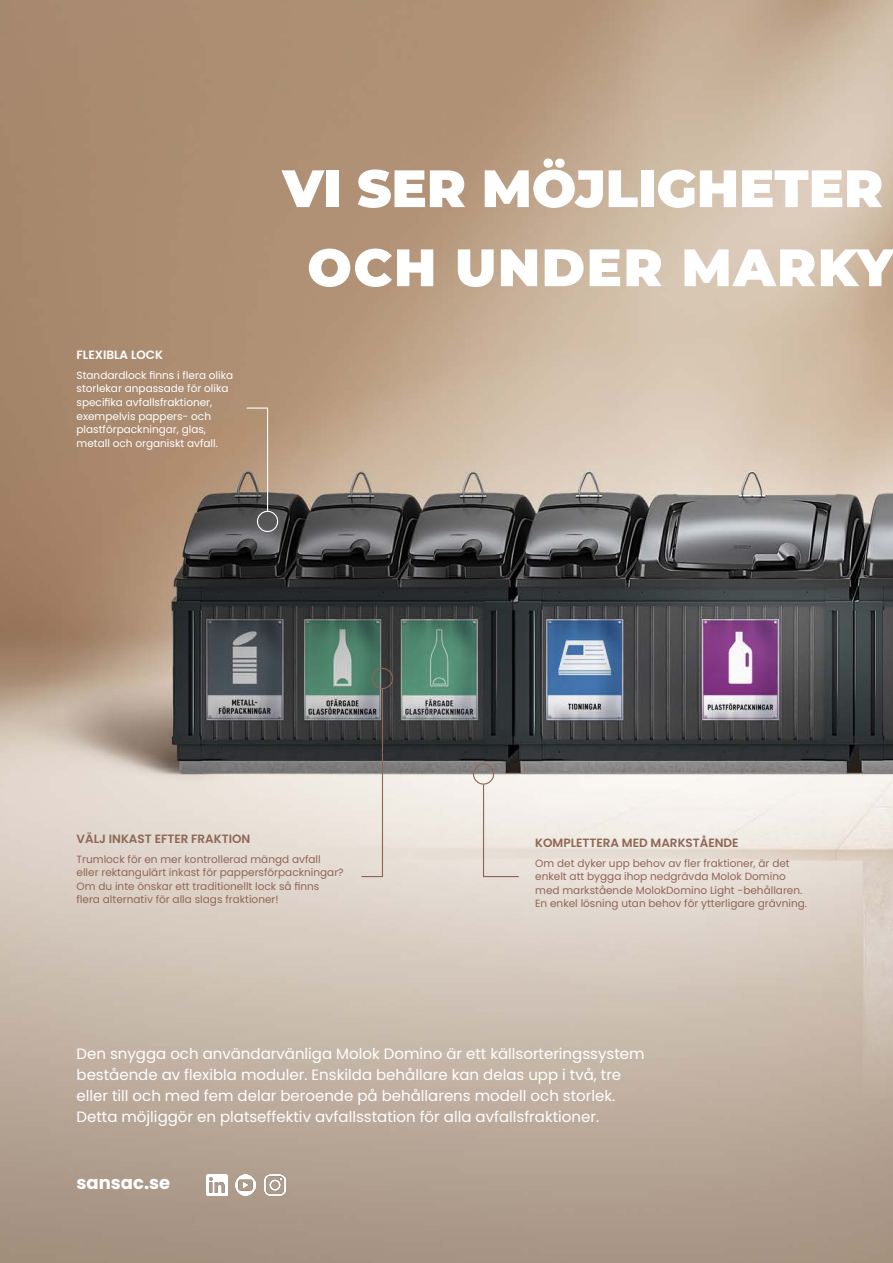
<style>
.page{position:relative;width:893px;height:1263px;background:#fff}
.page>*{position:absolute;margin:0;border:0;box-sizing:border-box;transform-origin:0 0}
.t1{font:900 52.5px "Montserrat";color:#fff}
.t2{font:900 52.5px "Montserrat";letter-spacing:.03em;color:#fff}
.t3{font:700 18px "Poppins";color:#fff}
.t4{font:15px "Poppins";color:#fff}
.t5{font:600 12px "Poppins";color:#8f6656}
.t6{font:600 12px "Poppins";color:#fff}
.t7{font:10.5px/13.5px "Poppins";color:#8f6656}
.t8{font:10.5px "Poppins";color:#fff}
</style>
<div class="page">
<img style="left:0;top:0;width:893px;height:1263px">
<div style="left:257px;top:511px;width:21px;height:21px;border:1px solid #fff;border-radius:50%"></div>
<svg style="left:245px;top:407px;width:24px;height:105px;background:#a28c76"></svg>
<img style="left:265px;top:1175px;width:20px;height:20px">
<img style="left:207px;top:1175px;width:20px;height:20px">
<img style="left:235px;top:1175px;width:21px;height:20px">
<div style="left:372px;top:668px;width:21px;height:21px;border:1px solid #8f6656;border-radius:50%"></div>
<svg style="left:360px;top:688px;width:24px;height:190px;background:#a7a39e"></svg>
<div style="left:473px;top:763px;width:21px;height:22px;border:1px solid #8f6656;border-radius:50%"></div>
<svg style="left:482px;top:783px;width:38px;height:95px;background:#ebe3dc"></svg>
<p class="t1" style="left:282px;top:149px;width:602px">VI SER MÖJLIGHETER</p>
<p class="t6" style="left:77px;top:348px;width:88px">FLEXIBLA LOCK</p>
<p class="t8" style="left:77px;top:369px;width:158px">Standardlock finns i flera olika</p>
<p class="t8" style="left:77px;top:383px;width:154px">storlekar anpassade för olika</p>
<p class="t8" style="left:77px;top:396px;width:137px">specifika avfallsfraktioner,</p>
<p class="t8" style="left:77px;top:410px;width:136px">exempelvis pappers- och</p>
<p class="t8" style="left:77px;top:423px;width:131px">plastförpackningar, glas,</p>
<p class="t8" style="left:77px;top:437px;width:143px">metall och organiskt avfall.</p>
<p class="t2" style="left:307px;top:228px;width:588px">OCH UNDER MARKY</p>
<p class="t5" style="left:77px;top:832px;width:175px">VÄLJ INKAST EFTER FRAKTION</p>
<p class="t7" style="left:77px;top:852px;width:246px">Trumlock för en mer kontrollerad mängd avfall</p>
<p class="t7" style="left:77px;top:866px;width:269px">eller rektangulärt inkast för pappersförpackningar?</p>
<p class="t7" style="left:77px;top:879px;width:244px">Om du inte önskar ett traditionellt lock så finns</p>
<p class="t7" style="left:77px;top:893px;width:204px">flera alternativ för alla slags fraktioner!</p>
<p class="t5" style="left:535px;top:836px;width:205px">KOMPLETTERA MED MARKSTÅENDE</p>
<p class="t7" style="left:535px;top:856px;width:256px">Om det dyker upp behov av fler fraktioner, är det</p>
<p class="t7" style="left:535px;top:870px;width:252px">enkelt att bygga ihop nedgrävda Molok Domino</p>
<p class="t7" style="left:535px;top:883px;width:273px">med markstående MolokDomino Light -behållaren.<br>En enkel lösning utan behov för ytterligare grävning.</p>
<p class="t4" style="left:77px;top:1045px;width:569px">Den snygga och användarvänliga Molok Domino är ett källsorteringssystem</p>
<p class="t4" style="left:77px;top:1066px;width:546px">bestående av flexibla moduler. Enskilda behållare kan delas upp i två, tre</p>
<p class="t4" style="left:77px;top:1087px;width:540px">eller till och med fem delar beroende på behållarens modell och storlek.</p>
<p class="t4" style="left:77px;top:1108px;width:524px">Detta möjliggör en platseffektiv avfallsstation för alla avfallsfraktioner.</p>
<p class="t3" style="left:77px;top:1173px;width:95px">sansac.se</p>
</div>
